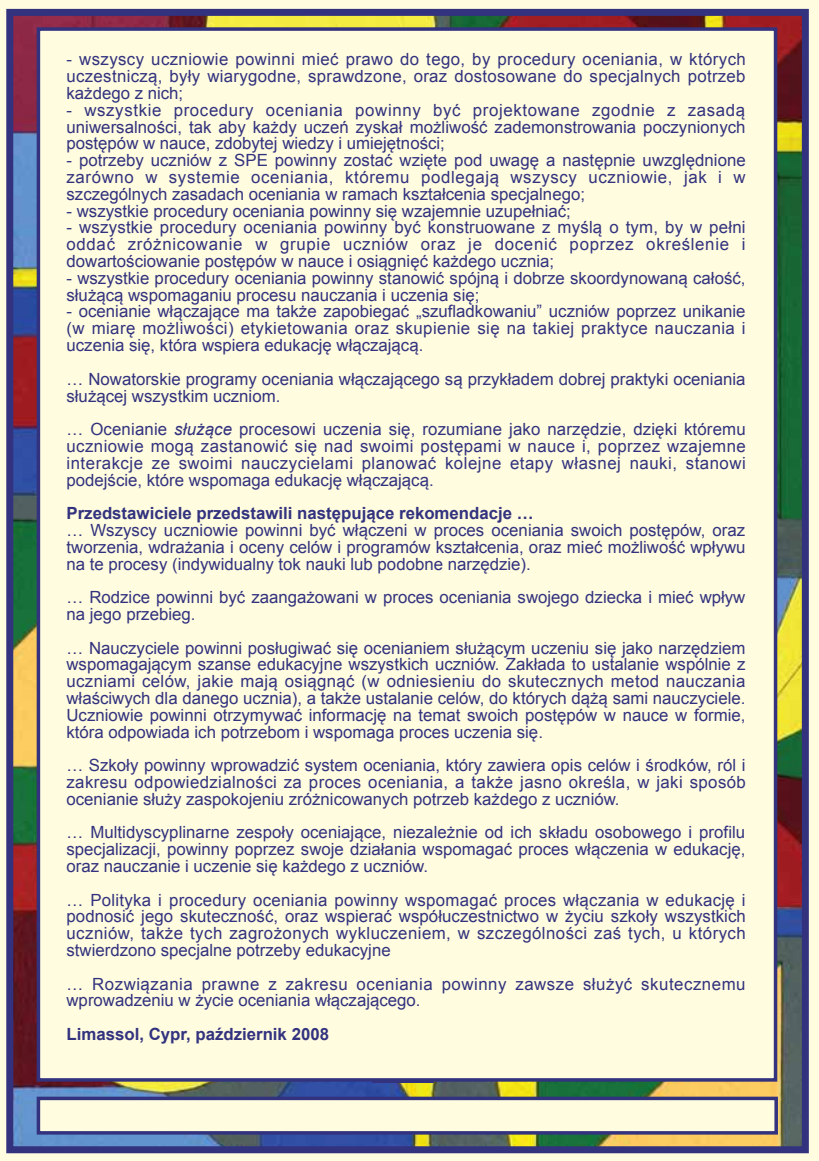
<style>
.page{position:relative;width:819px;height:1161px;background:#fff}
.page>*{position:absolute;margin:0;border:0;box-sizing:border-box;transform-origin:0 0}
.t1{font:16.8px/16.8px "Arial";color:#32327f;text-align:justify}
.t2{font:16.8px/16.8px "Arial";letter-spacing:.03em;color:#32327f}
.t3{font:700 16.8px "Arial";color:#32327f}
.s1{font-style:italic}
</style>
<div class="page">
<img style="left:14px;top:17px;width:786px;height:1128px">
<div style="left:0;top:0;width:819px;height:12px;background:#fffcdf"></div>
<svg style="left:805px;top:8px;width:14px;height:1142px;background:#efecd7"></svg>
<div style="left:0;top:1150px;width:819px;height:11px;background:#fffcdf"></div>
<div style="left:0;top:0;width:10px;height:1161px;background:#fffcdf"></div>
<div style="left:37px;top:27px;width:740px;height:1054px;background:#fffcdf;border:4px solid #32327f"></div>
<div style="left:6px;top:9px;width:802px;height:1144px;border:7px solid #32327f"></div>
<div style="left:37px;top:1096px;width:740px;height:38px;background:#fffcdf;border:4px solid #32327f"></div>
<hr style="left:372px;top:1080px;width:61px;height:2px;background:#32327f">
<p class="t1" style="left:66px;top:51px;width:680px">- wszyscy uczniowie powinni mieć prawo do tego, by procedury oceniania, w których uczestniczą, były wiarygodne, sprawdzone, oraz dostosowane do specjalnych potrzeb każdego z nich;</p>
<p class="t1" style="left:66px;top:102px;width:680px">- wszystkie procedury oceniania powinny być projektowane zgodnie z zasadą uniwersalności, tak aby każdy uczeń zyskał możliwość zademonstrowania poczynionych postępów w nauce, zdobytej wiedzy i umiejętności;</p>
<p class="t1" style="left:66px;top:152px;width:680px">- potrzeby uczniów z SPE powinny zostać wzięte pod uwagę a następnie uwzględnione zarówno w systemie oceniania, któremu podlegają wszyscy uczniowie, jak i w szczególnych zasadach oceniania w ramach kształcenia specjalnego;</p>
<p class="t1" style="left:66px;top:203px;width:506px">- wszystkie procedury oceniania powinny się wzajemnie uzupełniać;</p>
<p class="t1" style="left:66px;top:219px;width:680px">- wszystkie procedury oceniania powinny być konstruowane z myślą o tym, by w pełni oddać zróżnicowanie w grupie uczniów oraz je docenić poprzez określenie i dowartościowanie postępów w nauce i osiągnięć każdego ucznia;</p>
<p class="t1" style="left:66px;top:270px;width:680px">- wszystkie procedury oceniania powinny stanowić spójną i dobrze skoordynowaną całość, służącą wspomaganiu procesu nauczania i uczenia się;</p>
<p class="t1" style="left:66px;top:303px;width:680px">- ocenianie włączające ma także zapobiegać „szufladkowaniu” uczniów poprzez unikanie (w miarę możliwości) etykietowania oraz skupienie się na takiej praktyce nauczania i uczenia się, która wspiera edukację włączającą.</p>
<p class="t1" style="left:66px;top:371px;width:680px">… Nowatorskie programy oceniania włączającego są przykładem dobrej praktyki oceniania służącej wszystkim uczniom.</p>
<p class="t1" style="left:66px;top:421px;width:680px">… Ocenianie <span class="s1">służące</span> procesowi uczenia się, rozumiane jako narzędzie, dzięki któremu uczniowie mogą zastanowić się nad swoimi postępami w nauce i, poprzez wzajemne interakcje ze swoimi nauczycielami planować kolejne etapy własnej nauki, stanowi podejście, które wspomaga edukację włączającą.</p>
<p class="t3" style="left:66px;top:502px;width:468px">Przedstawiciele przedstawili następujące rekomendacje …</p>
<p class="t1" style="left:66px;top:522px;width:680px">… Wszyscy uczniowie powinni być włączeni w proces oceniania swoich postępów, oraz tworzenia, wdrażania i oceny celów i programów kształcenia, oraz mieć możliwość wpływu na te procesy (indywidualny tok nauki lub podobne narzędzie).</p>
<p class="t1" style="left:66px;top:589px;width:680px">… Rodzice powinni być zaangażowani w proces oceniania swojego dziecka i mieć wpływ na jego przebieg.</p>
<p class="t1" style="left:66px;top:639px;width:680px">… Nauczyciele powinni posługiwać się ocenianiem służącym uczeniu się jako narzędziem wspomagającym szanse edukacyjne wszystkich uczniów. Zakłada to ustalanie wspólnie z uczniami celów, jakie mają osiągnąć (w odniesieniu do skutecznych metod nauczania właściwych dla danego ucznia), a także ustalanie celów, do których dążą sami nauczyciele.<br>Uczniowie powinni otrzymywać informację na temat swoich postępów w nauce w formie, która odpowiada ich potrzebom i wspomaga proces uczenia się.</p>
<p class="t1" style="left:66px;top:757px;width:680px">… Szkoły powinny wprowadzić system oceniania, który zawiera opis celów i środków, ról i zakresu odpowiedzialności za proces oceniania, a także jasno określa, w jaki sposób ocenianie służy zaspokojeniu zróżnicowanych potrzeb każdego z uczniów.</p>
<p class="t1" style="left:66px;top:824px;width:680px">… Multidyscyplinarne zespoły oceniające, niezależnie od ich składu osobowego i profilu specjalizacji, powinny poprzez swoje działania wspomagać proces włączenia w edukację, oraz nauczanie i uczenie się każdego z uczniów.</p>
<p class="t1" style="left:66px;top:891px;width:680px">… Polityka i procedury oceniania powinny wspomagać proces włączania w edukację i podnosić jego skuteczność, oraz wspierać współuczestnictwo w życiu szkoły wszystkich uczniów, także tych zagrożonych wykluczeniem, w szczególności zaś tych, u których stwierdzono specjalne potrzeby edukacyjne</p>
<p class="t2" style="left:66px;top:975px;width:680px">… Rozwiązania prawne z zakresu oceniania powinny zawsze służyć skutecznemu wprowadzeniu w życie oceniania włączającego.</p>
<p class="t3" style="left:66px;top:1023px;width:264px">Limassol, Cypr, październik 2008</p>
</div>
